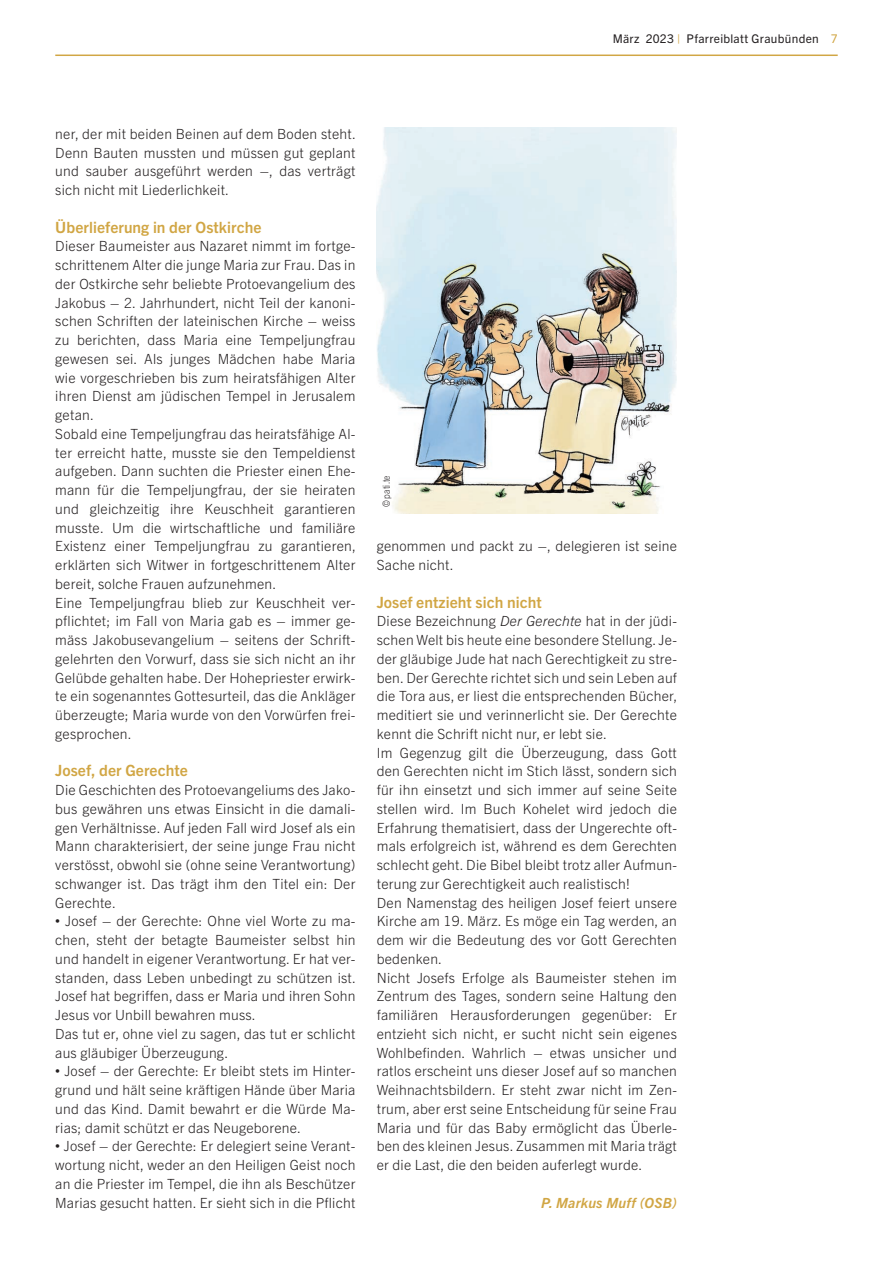
<style>
.page{position:relative;width:893px;height:1263px;background:#fff}
.page>*{position:absolute;margin:0;border:0;box-sizing:border-box;transform-origin:0 0}
.t1{font:700 15.6px "Trade Gothic Next LT Pro";letter-spacing:.005em;color:#d1a644}
.t2{font:300 14.1px/18.8px "Trade Gothic Next LT Pro";letter-spacing:.015em;color:#231f20;text-align:justify}
.t3{font:italic 700 14.1px "Trade Gothic Next LT Pro";letter-spacing:.015em;color:#d1a644}
.t4{font:12px "Trade Gothic Next LT Pro";letter-spacing:.025em;color:#231f20}
.t5{font:300 9.75px "Trade Gothic Next LT Pro";letter-spacing:.015em;color:#231f20;scale:.86 1}
.s1{color:#d1a644}
.s2{font-family:"Arial";font-weight:400}
.s3{font-style:italic}
</style>
<div class="page">
<hr style="left:55px;top:55px;width:783px;height:1px;background:#d1a644">
<img style="left:377px;top:128px;width:300px;height:386px">
<p class="t4" style="left:613px;top:31px;width:226px">März 2023 <span class="s1">|</span> Pfarreiblatt Graubünden <span class="s1">7</span></p>
<p class="t2" style="left:55px;top:123px;width:302px">ner, der mit beiden Beinen auf dem Boden steht.<br>Denn Bauten mussten und müssen gut geplant und sauber ausgeführt werden –, das verträgt sich nicht mit Liederlichkeit.</p>
<p class="t1" style="left:55px;top:216px;width:208px">Überlieferung in der Ostkirche</p>
<p class="t2" style="left:55px;top:236px;width:302px;text-align:left">Dieser Baumeister aus Nazaret nimmt im fortge&shy;schrittenem Alter die junge Maria zur Frau. Das in der Ostkirche sehr beliebte Protoevangelium des Jakobus – 2. Jahrhundert, nicht Teil der kanoni&shy;schen Schriften der lateinischen Kirche – weiss zu berichten, dass Maria eine Tempeljungfrau gewesen sei. Als junges Mädchen habe Maria wie vorgeschrieben bis zum heiratsfähigen Alter ihren Dienst am jüdischen Tempel in Jerusalem getan.<br>Sobald eine Tempeljungfrau das heiratsfähige Al&shy;ter erreicht hatte, musste sie den Tempeldienst aufgeben. Dann suchten die Priester einen Ehe&shy;mann für die Tempeljungfrau, der sie heiraten und gleichzeitig ihre Keuschheit garantieren musste. Um die wirtschaftliche und familiäre Existenz einer Tempeljungfrau zu garantieren, erklärten sich Witwer in fortgeschrittenem Alter bereit, solche Frauen aufzunehmen.<br>Eine Tempeljungfrau blieb zur Keuschheit ver&shy;pflichtet; im Fall von Maria gab es – immer ge&shy;mäss Jakobusevangelium – seitens der Schrift&shy;gelehrten den Vorwurf, dass sie sich nicht an ihr Gelübde gehalten habe. Der Hohepriester erwirk&shy;te ein sogenanntes Gottesurteil, das die Ankläger überzeugte; Maria wurde von den Vorwürfen frei&shy;gesprochen.</p>
<p class="t1" style="left:55px;top:760px;width:134px">Josef, der Gerechte</p>
<p class="t2" style="left:55px;top:780px;width:302px">Die Geschichten des Protoevangeliums des Jako&shy;bus gewähren uns etwas Einsicht in die damali&shy;gen Verhältnisse. Auf jeden Fall wird Josef als ein Mann charakterisiert, der seine junge Frau nicht verstösst, obwohl sie (ohne seine Verantwortung) schwanger ist. Das trägt ihm den Titel ein: Der Gerechte.</p>
<p class="t2" style="left:55px;top:911px;width:302px;text-align:left"><span class="s2">•</span> Josef – der Gerechte: Ohne viel Worte zu ma&shy;chen, steht der betagte Baumeister selbst hin und handelt in eigener Verantwortung. Er hat ver&shy;standen, dass Leben unbedingt zu schützen ist.<br>Josef hat begriffen, dass er Maria und ihren Sohn Jesus vor Unbill bewahren muss.<br>Das tut er, ohne viel zu sagen, das tut er schlicht aus gläubiger Überzeugung.</p>
<p class="t2" style="left:55px;top:1061px;width:302px"><span class="s2">•</span> Josef – der Gerechte: Er bleibt stets im Hinter&shy;grund und hält seine kräftigen Hände über Maria und das Kind. Damit bewahrt er die Würde Ma&shy;rias; damit schützt er das Neugeborene.</p>
<p class="t2" style="left:55px;top:1136px;width:302px"><span class="s2">•</span> Josef – der Gerechte: Er delegiert seine Verant&shy;wortung nicht, weder an den Heiligen Geist noch an die Priester im Tempel, die ihn als Beschützer Marias gesucht hatten. Er sieht sich in die Pflicht</p>
<p class="t5" style="left:380px;top:507px;width:39px;rotate:-90deg">© pati.te</p>
<p class="t2" style="left:377px;top:536px;width:302px">genommen und packt zu –, delegieren ist seine<br>Sache nicht.</p>
<p class="t1" style="left:377px;top:591px;width:167px">Josef entzieht sich nicht</p>
<p class="t2" style="left:377px;top:611px;width:302px;text-align:left">Diese Bezeichnung <span class="s3">Der Gerechte</span> hat in der jüdi&shy;schen Welt bis heute eine besondere Stellung. Je&shy;der gläubige Jude hat nach Gerechtigkeit zu stre&shy;ben. Der Gerechte richtet sich und sein Leben auf die Tora aus, er liest die entsprechenden Bücher, meditiert sie und verinnerlicht sie. Der Gerechte kennt die Schrift nicht nur, er lebt sie.<br>Im Gegenzug gilt die Überzeugung, dass Gott den Gerechten nicht im Stich lässt, sondern sich für ihn einsetzt und sich immer auf seine Seite stellen wird. Im Buch Kohelet wird jedoch die Erfahrung thematisiert, dass der Ungerechte oft&shy;mals erfolgreich ist, während es dem Gerechten schlecht geht. Die Bibel bleibt trotz aller Aufmun&shy;terung zur Gerechtigkeit auch realistisch!<br>Den Namenstag des heiligen Josef feiert unsere Kirche am 19. März. Es möge ein Tag werden, an dem wir die Bedeutung des vor Gott Gerechten bedenken.<br>Nicht Josefs Erfolge als Baumeister stehen im Zentrum des Tages, sondern seine Haltung den familiären Herausforderungen gegenüber: Er entzieht sich nicht, er sucht nicht sein eigenes Wohlbefinden. Wahrlich – etwas unsicher und ratlos erscheint uns dieser Josef auf so manchen Weihnachtsbildern. Er steht zwar nicht im Zen&shy;trum, aber erst seine Entscheidung für seine Frau Maria und für das Baby ermöglicht das Überle&shy;ben des kleinen Jesus. Zusammen mit Maria trägt er die Last, die den beiden auferlegt wurde.</p>
<p class="t3" style="left:541px;top:1193px;width:137px">P. Markus Muff (OSB)</p>
</div>
